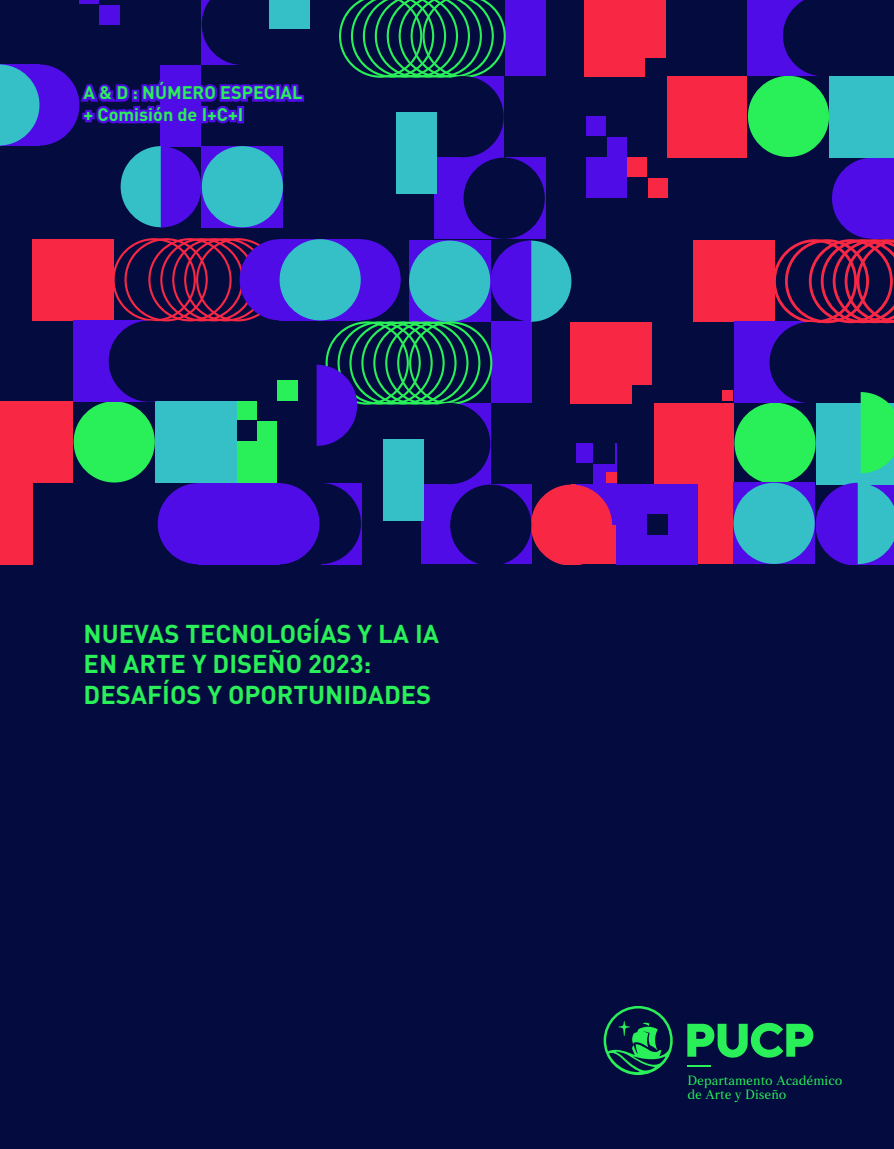
<style>
.page{position:relative;width:894px;height:1149px;background:#fff}
.page>*{position:absolute;margin:0;border:0;box-sizing:border-box;transform-origin:0 0}
.t1{font:700 25.5px/30.6px "DIN Pro";color:#29ef58}
.t2{font:700 18px/21.6px "DIN Pro";color:#29ef58}
.t3{font:13.5px/14.2px "Strato Pro";color:#29ef58}
</style>
<div class="page">
<div style="left:0;top:0;width:893px;height:637px;background:#030b3f"></div>
<div style="left:612px;top:484px;width:81px;height:80px;background:#f82845"></div>
<div style="left:449px;top:403px;width:41px;height:81px;background:#4f0ce6"></div>
<div style="left:575px;top:443px;width:41px;height:81px;background:#4f0ce6"></div>
<div style="left:421px;top:484px;width:69px;height:80px;background:#4f0ce6"></div>
<div style="left:409px;top:403px;width:81px;height:81px;background:#030b3f;border-radius:50%"></div>
<svg style="left:450px;top:484px;width:162px;height:80px"></svg>
<div style="left:382px;top:439px;width:41px;height:81px;background:#34c0c6"></div>
<div style="left:734px;top:402px;width:81px;height:82px;background:#29ef58;border-radius:50%"></div>
<div style="left:693px;top:240px;width:81px;height:82px;background:#f82845"></div>
<div style="left:570px;top:322px;width:81px;height:81px;background:#f82845"></div>
<div style="left:572px;top:463px;width:21px;height:20px;background:#030b3f"></div>
<div style="left:593px;top:442px;width:21px;height:21px;background:#030b3f"></div>
<div style="left:654px;top:403px;width:79px;height:81px;background:#f82845"></div>
<div style="left:733px;top:321px;width:82px;height:81px;background:#4f0ce6"></div>
<div style="left:815px;top:403px;width:78px;height:81px;background:#34c0c6"></div>
<div style="left:769px;top:322px;width:81px;height:81px;background:#030b3f;border-radius:50%"></div>
<div style="left:632px;top:385px;width:20px;height:20px;background:#030b3f"></div>
<div style="left:0;top:483px;width:32px;height:81px;background:#f82845"></div>
<div style="left:198px;top:483px;width:81px;height:81px;background:#4f0ce6"></div>
<div style="left:321px;top:483px;width:40px;height:81px;background:#4f0ce6"></div>
<div style="left:236px;top:401px;width:41px;height:82px;background:#29ef58"></div>
<div style="left:74px;top:401px;width:81px;height:81px;background:#29ef58;border-radius:50%"></div>
<div style="left:280px;top:483px;width:81px;height:81px;background:#030b3f;border-radius:50%"></div>
<svg style="left:279px;top:483px;width:40px;height:81px"></svg>
<svg style="left:158px;top:483px;width:40px;height:81px"></svg>
<div style="left:32px;top:239px;width:82px;height:81px;background:#f82845"></div>
<div style="left:236px;top:420px;width:21px;height:20px;background:#030b3f"></div>
<div style="left:257px;top:400px;width:20px;height:20px;background:#030b3f"></div>
<div style="left:277px;top:380px;width:20px;height:20px;background:#29ef58"></div>
<div style="left:0;top:401px;width:73px;height:82px;background:#f82845"></div>
<div style="left:73px;top:320px;width:81px;height:81px;background:#4f0ce6"></div>
<div style="left:155px;top:401px;width:81px;height:82px;background:#34c0c6"></div>
<div style="left:279px;top:239px;width:81px;height:81px;background:#4f0ce6"></div>
<svg style="left:316px;top:239px;width:255px;height:207px"></svg>
<svg style="left:114px;top:238px;width:166px;height:83px"></svg>
<div style="left:109px;top:320px;width:81px;height:81px;background:#030b3f;border-radius:50%"></div>
<div style="left:279px;top:239px;width:81px;height:81px;background:#34c0c6;border-radius:50%"></div>
<div style="left:625px;top:157px;width:42px;height:41px;background:#f82845"></div>
<div style="left:504px;top:158px;width:41px;height:81px;background:#4f0ce6"></div>
<div style="left:463px;top:76px;width:40px;height:81px;background:#4f0ce6"></div>
<div style="left:504px;top:0;width:41px;height:76px;background:#4f0ce6"></div>
<div style="left:586px;top:116px;width:40px;height:81px;background:#4f0ce6"></div>
<div style="left:434px;top:158px;width:70px;height:81px;background:#4f0ce6"></div>
<svg style="left:339px;top:0;width:166px;height:78px"></svg>
<div style="left:422px;top:76px;width:81px;height:81px;background:#030b3f;border-radius:50%"></div>
<div style="left:463px;top:158px;width:81px;height:81px;background:#030b3f;border-radius:50%"></div>
<div style="left:396px;top:113px;width:40px;height:81px;background:#34c0c6"></div>
<div style="left:747px;top:76px;width:81px;height:81px;background:#29ef58;border-radius:50%"></div>
<svg style="left:774px;top:157px;width:119px;height:166px"></svg>
<div style="left:584px;top:0;width:81px;height:77px;background:#f82845"></div>
<div style="left:586px;top:137px;width:20px;height:20px;background:#030b3f"></div>
<div style="left:606px;top:116px;width:21px;height:21px;background:#030b3f"></div>
<div style="left:626px;top:177px;width:21px;height:20px;background:#030b3f"></div>
<div style="left:647px;top:157px;width:20px;height:20px;background:#030b3f"></div>
<div style="left:667px;top:76px;width:80px;height:82px;background:#f82845"></div>
<div style="left:747px;top:0;width:81px;height:76px;background:#4f0ce6"></div>
<div style="left:829px;top:76px;width:64px;height:81px;background:#34c0c6"></div>
<svg style="left:783px;top:0;width:45px;height:76px"></svg>
<div style="left:645px;top:59px;width:21px;height:20px;background:#030b3f"></div>
<div style="left:269px;top:0;width:40px;height:28px;background:#34c0c6"></div>
<div style="left:697px;top:482px;width:41px;height:82px;background:#f82845"></div>
<div style="left:733px;top:482px;width:81px;height:81px;background:#4f0ce6"></div>
<div style="left:733px;top:482px;width:81px;height:81px;background:#34c0c6;border-radius:50%"></div>
<svg style="left:860px;top:392px;width:33px;height:81px;background:#27de5f"></svg>
<svg style="left:815px;top:482px;width:78px;height:82px;background:#3c55c7"></svg>
<div style="left:721px;top:390px;width:11px;height:10px;background:#f82845"></div>
<div style="left:616px;top:484px;width:81px;height:80px;background:#4f0ce6"></div>
<div style="left:646px;top:514px;width:21px;height:20px;background:#030b3f"></div>
<div style="left:606px;top:472px;width:10px;height:11px;background:#f82845"></div>
<svg style="left:0;top:0;width:306px;height:227px"></svg>
<div style="left:237px;top:106px;width:7px;height:17px;border:4px solid #4f0ce6"></div>
<div style="left:0;top:565px;width:893px;height:583px;background:#030b3f"></div>
<svg style="left:603px;top:1006px;width:69px;height:68px"></svg>
<svg style="left:687px;top:1022px;width:126px;height:35px"></svg>
<svg style="left:687px;top:1065px;width:24px;height:1px"></svg>
<p class="t2" style="left:84px;top:81px;width:220px">A &amp; D : NÚMERO ESPECIAL + Comisión de I+C+I</p>
<p class="t1" style="left:84px;top:617px;width:357px">NUEVAS TECNOLOGÍAS Y LA IA<br>EN ARTE Y DISEÑO 2023:<br>DESAFÍOS Y OPORTUNIDADES</p>
<p class="t3" style="left:687px;top:1072px;width:157px">Departamento Académico de Arte y Diseño</p>
</div>
